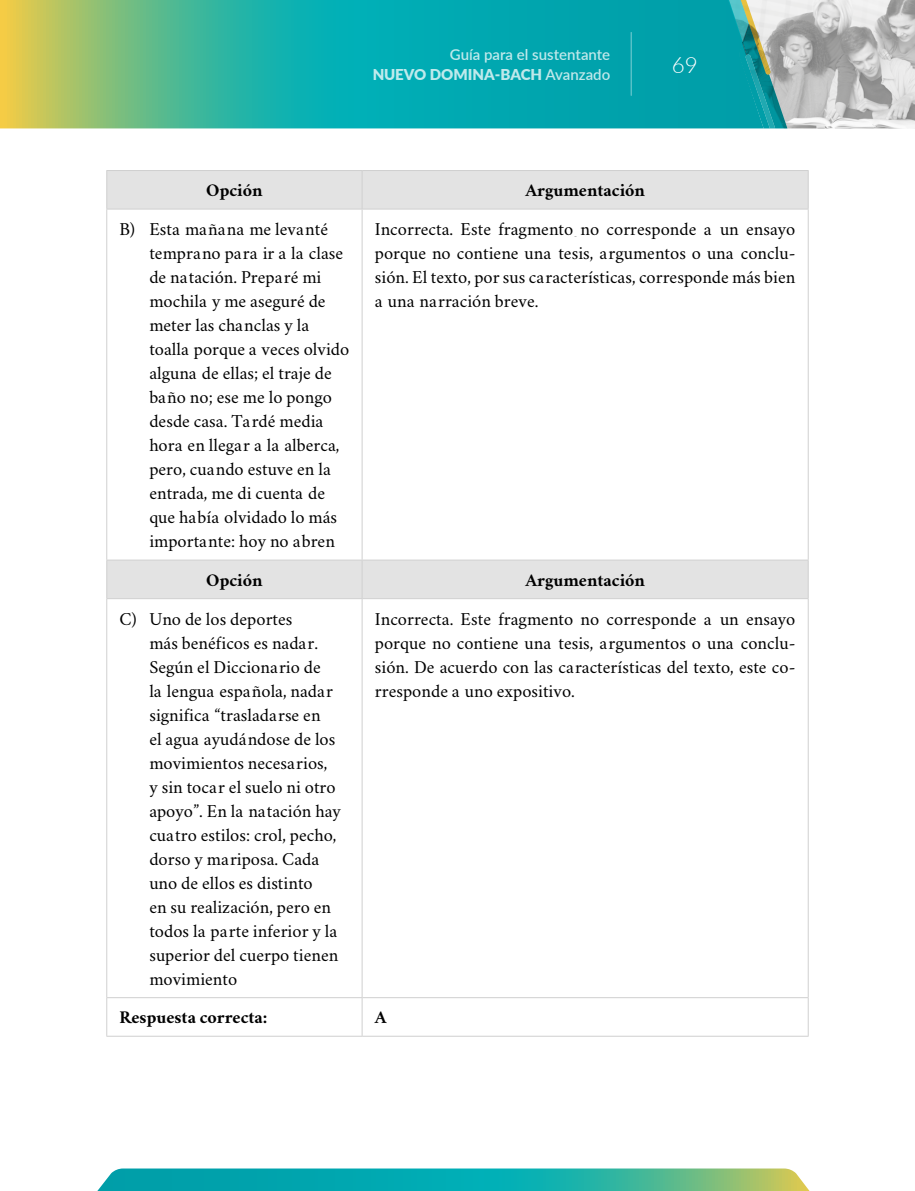
<style>
.page{position:relative;width:915px;height:1191px;background:#fff}
.page>*{position:absolute;margin:0;border:0;box-sizing:border-box;transform-origin:0 0}
.t1{font:300 22.5px "Lato";color:#fff}
.t2{font:18px/24px "Crimson";color:#000}
.t3{font:700 18px "Crimson";color:#000}
.t4{font:600 15px/19.5px "Lato";color:#fff;text-align:right}
.s1{font-weight:900}
</style>
<div class="page">
<svg style="left:0;top:0;width:721px;height:128px;background:#2daf9d"></svg>
<svg style="left:721px;top:0;width:193px;height:128px;background:#9ababa"></svg>
<hr style="left:630px;top:32px;width:1px;height:63px;background:#fff">
<svg style="left:97px;top:1168px;width:712px;height:23px;background:#2fb2a5"></svg>
<svg style="left:107px;top:171px;width:700px;height:427px"></svg>
<hr style="left:361px;top:171px;width:1px;height:38px;background:#d0d0d0">
<hr style="left:106px;top:209px;width:1px;height:351px;background:#d0d0d0">
<hr style="left:361px;top:209px;width:1px;height:351px;background:#d0d0d0">
<hr style="left:807px;top:209px;width:1px;height:351px;background:#d0d0d0">
<hr style="left:361px;top:560px;width:1px;height:38px;background:#d0d0d0">
<hr style="left:106px;top:599px;width:1px;height:398px;background:#d0d0d0">
<hr style="left:361px;top:599px;width:1px;height:398px;background:#d0d0d0">
<hr style="left:807px;top:599px;width:1px;height:398px;background:#d0d0d0">
<hr style="left:106px;top:997px;width:256px;height:1px;background:#d0d0d0">
<hr style="left:106px;top:998px;width:1px;height:37px;background:#d0d0d0">
<hr style="left:362px;top:997px;width:446px;height:1px;background:#d0d0d0">
<hr style="left:361px;top:998px;width:1px;height:37px;background:#d0d0d0">
<hr style="left:807px;top:998px;width:1px;height:37px;background:#d0d0d0">
<hr style="left:106px;top:1035px;width:256px;height:1px;background:#d0d0d0">
<hr style="left:362px;top:1035px;width:446px;height:1px;background:#d0d0d0">
<hr style="left:106px;top:170px;width:256px;height:1px;background:#d0d0d0">
<hr style="left:106px;top:171px;width:1px;height:38px;background:#d0d0d0">
<hr style="left:362px;top:170px;width:446px;height:1px;background:#d0d0d0">
<hr style="left:807px;top:171px;width:1px;height:38px;background:#d0d0d0">
<hr style="left:106px;top:209px;width:256px;height:1px;background:#d0d0d0">
<hr style="left:362px;top:209px;width:446px;height:1px;background:#d0d0d0">
<hr style="left:106px;top:560px;width:256px;height:1px;background:#d0d0d0">
<hr style="left:106px;top:560px;width:1px;height:38px;background:#d0d0d0">
<hr style="left:362px;top:560px;width:446px;height:1px;background:#d0d0d0">
<hr style="left:807px;top:560px;width:1px;height:38px;background:#d0d0d0">
<hr style="left:106px;top:598px;width:256px;height:1px;background:#d0d0d0">
<hr style="left:362px;top:598px;width:446px;height:1px;background:#d0d0d0">
<p class="t4" style="left:372px;top:44px;width:239px">Guía para el sustentante<br><span class="s1">NUEVO DOMINA-BACH</span> Avanzado</p>
<p class="t1" style="left:671px;top:49px;width:28px">69</p>
<p class="t3" style="left:206px;top:177px;width:58px">Opción</p>
<p class="t3" style="left:525px;top:177px;width:121px">Argumentación</p>
<p class="t2" style="left:149px;top:216px;width:201px;text-indent:-30px">B) Esta mañana me levanté temprano para ir a la clase de natación. Preparé mi mochila y me aseguré de meter las chanclas y la toalla porque a veces olvido alguna de ellas; el traje de baño no; ese me lo pongo desde casa. Tardé media hora en llegar a la alberca, pero, cuando estuve en la entrada, me di cuenta de que había olvidado lo más importante: hoy no abren</p>
<p class="t2" style="left:375px;top:216px;width:422px;text-align:justify">Incorrecta. Este fragmento no corresponde a un ensayo porque no contiene una tesis, argumentos o una conclu&shy;sión. El texto, por sus características, corresponde más bien a una narración breve.</p>
<p class="t3" style="left:206px;top:566px;width:58px">Opción</p>
<p class="t3" style="left:525px;top:566px;width:121px">Argumentación</p>
<p class="t2" style="left:149px;top:605px;width:193px;text-indent:-30px">C) Uno de los deportes<br>más benéficos es nadar.<br>Según el Diccionario de<br>la lengua española, nadar significa “trasladarse en<br>el agua ayudándose de los movimientos necesarios,<br>y sin tocar el suelo ni otro apoyo”. En la natación hay cuatro estilos: crol, pecho, dorso y mariposa. Cada uno de ellos es distinto<br>en su realización, pero en todos la parte inferior y la superior del cuerpo tienen movimiento</p>
<p class="t2" style="left:375px;top:605px;width:422px;text-align:justify">Incorrecta. Este fragmento no corresponde a un ensayo porque no contiene una tesis, argumentos o una conclu&shy;sión. De acuerdo con las características del texto, este co&shy;rresponde a uno expositivo.</p>
<p class="t3" style="left:119px;top:1003px;width:149px">Respuesta correcta:</p>
<p class="t3" style="left:375px;top:1003px;width:13px">A</p>
</div>
